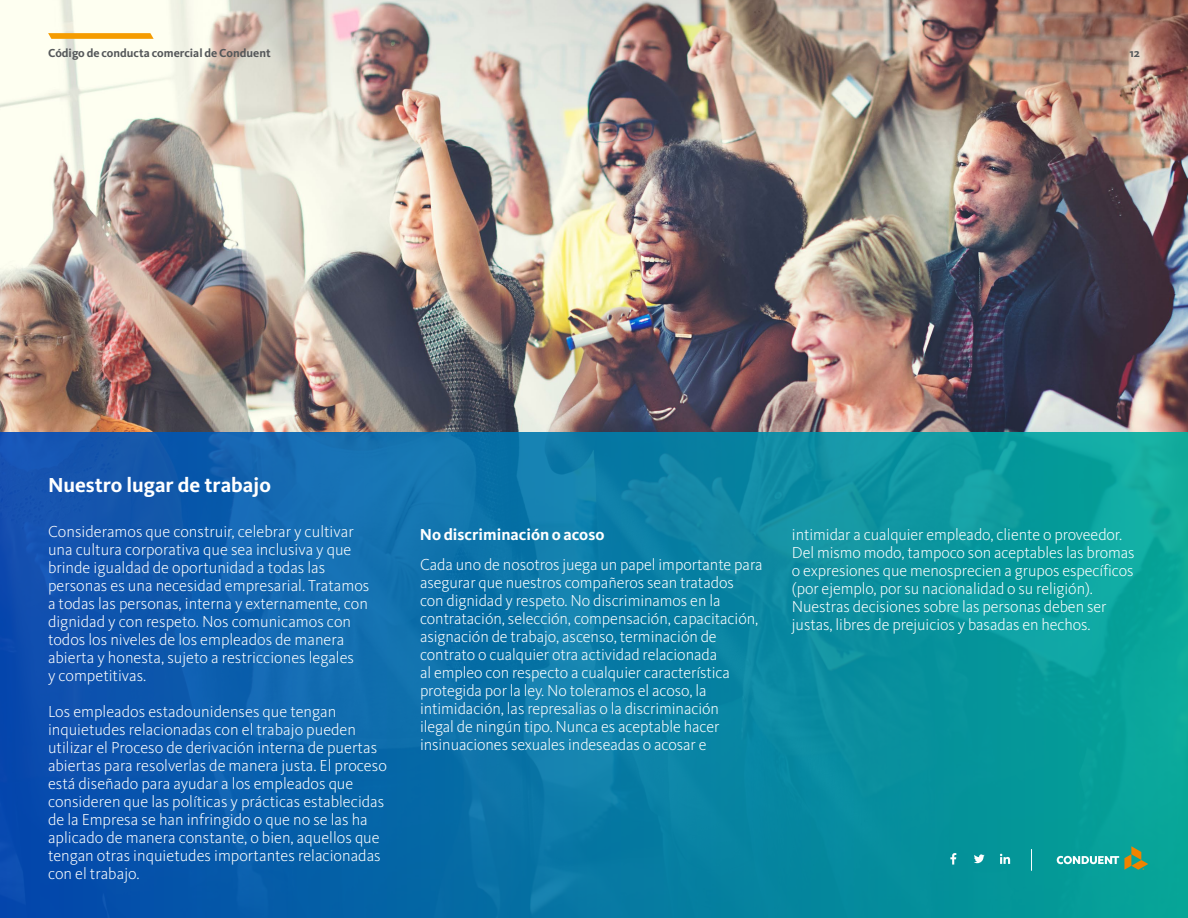
<style>
.page{position:relative;width:1188px;height:918px;background:#fff}
.page>*{position:absolute;margin:0;border:0;box-sizing:border-box;transform-origin:0 0}
.t1{font:700 21px "Kievit Pro";color:#fff}
.t2{font:300 16.5px/18px "Kievit Pro";letter-spacing:-.005em;color:#fff}
.t3{font:700 16.5px "Kievit Pro";color:#fff}
.t4{font:700 12px "Kievit Pro";color:#55585a}
</style>
<div class="page">
<img style="left:0;top:0;width:1188px;height:432px">
<div style="left:0;top:432px;width:1188px;height:486px;background:linear-gradient(to right,#0e4db2,#09a99a)"></div>
<svg style="left:48px;top:33px;width:106px;height:6px"></svg>
<svg style="left:974px;top:854px;width:11px;height:9px"></svg>
<svg style="left:1000px;top:854px;width:10px;height:10px"></svg>
<svg style="left:950px;top:853px;width:6px;height:12px"></svg>
<svg style="left:1031px;top:849px;width:1px;height:22px"></svg>
<svg style="left:1057px;top:846px;width:91px;height:24px;background:#40a895"></svg>
<p class="t4" style="left:48px;top:46px;width:224px">Código de conducta comercial de Conduent</p>
<p class="t4" style="left:1129px;top:46px;width:12px">12</p>
<p class="t1" style="left:48px;top:472px;width:224px">Nuestro lugar de trabajo</p>
<p class="t2" style="left:48px;top:522px;width:323px">Consideramos que construir, celebrar y cultivar una cultura corporativa que sea inclusiva y que brinde igualdad de oportunidad a todas las personas es una necesidad empresarial. Tratamos a todas las personas, interna y externamente, con dignidad y con respeto. Nos comunicamos con todos los niveles de los empleados de manera abierta y honesta, sujeto a restricciones legales<br>y competitivas.</p>
<p class="t2" style="left:48px;top:702px;width:340px">Los empleados estadounidenses que tengan inquietudes relacionadas con el trabajo pueden utilizar el Proceso de derivación interna de puertas abiertas para resolverlas de manera justa. El proceso está diseñado para ayudar a los empleados que consideren que las políticas y prácticas establecidas de la Empresa se han infringido o que no se las ha aplicado de manera constante, o bien, aquellos que tengan otras inquietudes importantes relacionadas con el trabajo.</p>
<p class="t3" style="left:420px;top:525px;width:186px">No discriminación o acoso</p>
<p class="t2" style="left:420px;top:555px;width:344px">Cada uno de nosotros juega un papel importante para asegurar que nuestros compañeros sean tratados<br>con dignidad y respeto. No discriminamos en la contratación, selección, compensación, capacitación, asignación de trabajo, ascenso, terminación de contrato o cualquier otra actividad relacionada<br>al empleo con respecto a cualquier característica protegida por la ley. No toleramos el acoso, la intimidación, las represalias o la discriminación<br>ilegal de ningún tipo. Nunca es aceptable hacer insinuaciones sexuales indeseadas o acosar e</p>
<p class="t2" style="left:792px;top:525px;width:344px">intimidar a cualquier empleado, cliente o proveedor.<br>Del mismo modo, tampoco son aceptables las bromas o expresiones que menosprecien a grupos específicos (por ejemplo, por su nacionalidad o su religión).<br>Nuestras decisiones sobre las personas deben ser justas, libres de prejuicios y basadas en hechos.</p>
</div>
